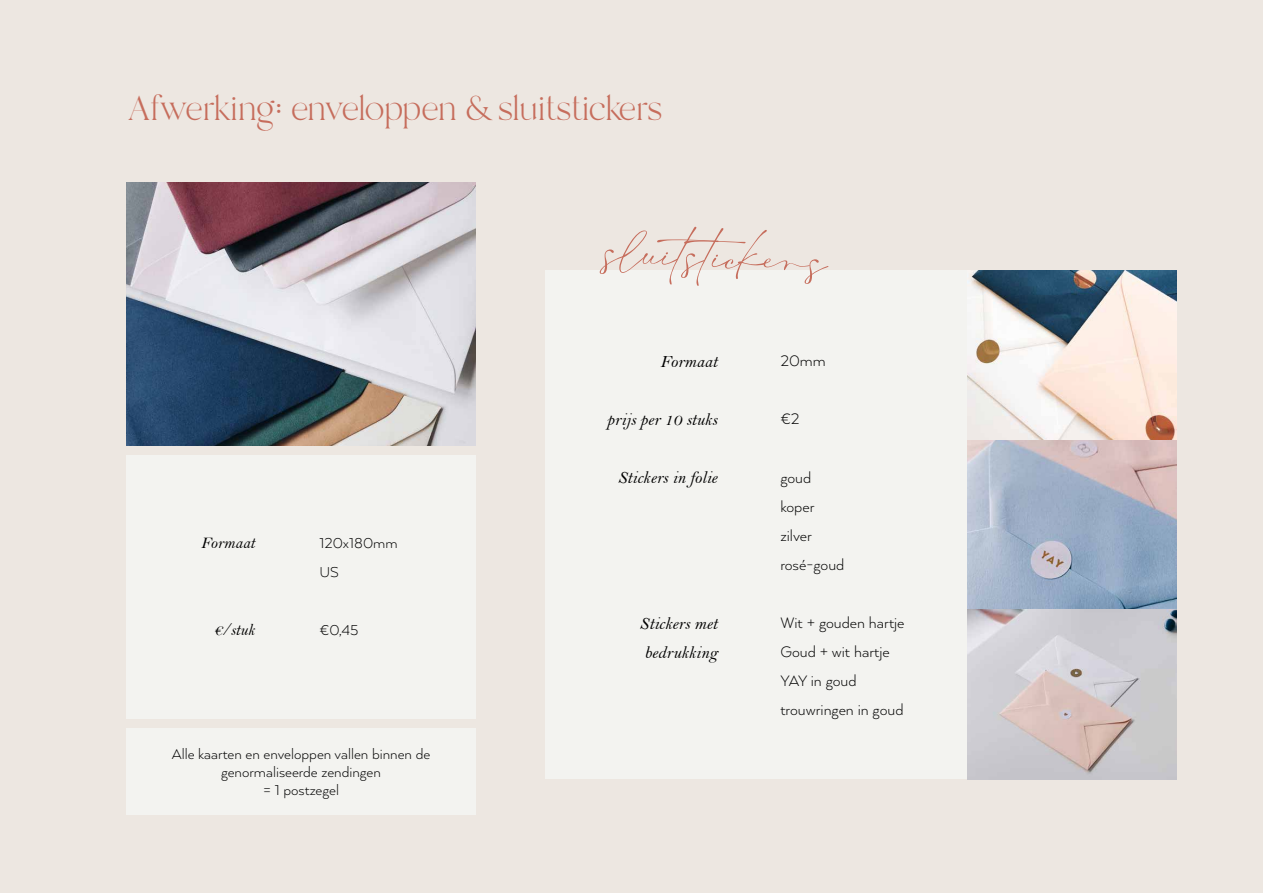
<style>
.page{position:relative;width:1263px;height:893px;background:#ede7e1}
.page>*{position:absolute;margin:0;border:0;box-sizing:border-box;transform-origin:0 0}
.t1{font:73.5px "Salty Feathers";color:#c66d5c}
.t2{font:49.5px "Branch";letter-spacing:-.015em;color:#c66d5c}
.t3{font:300 17.4px/29.1px "Arquitecta";color:#000}
.t4{font:17.4px/29.1px "Bell MT Italic";color:#000}
.t5{font:300 16.5px/18px "Arquitecta";color:#000;text-align:center}
.t6{font:16.5px "Bell MT Italic";color:#000}
</style>
<div class="page">
<div style="left:126px;top:728px;width:350px;height:86px;background:#f3f3f0"></div>
<div style="left:126px;top:455px;width:350px;height:264px;background:#f3f3f0"></div>
<img style="left:126px;top:182px;width:350px;height:264px">
<div style="left:545px;top:271px;width:422px;height:508px;background:#f3f3f0"></div>
<img style="left:967px;top:271px;width:209px;height:169px">
<svg style="left:967px;top:440px;width:209px;height:170px;background:#a9b2c4"></svg>
<svg style="left:967px;top:610px;width:209px;height:169px;background:#cdc7ca"></svg>
<h2 class="t2" style="left:126px;top:86px;width:537px">Afwerking: enveloppen &amp; sluitstickers</h2>
<h1 class="t1" style="left:607px;top:209px;width:225px;rotate:3deg">sluitsticker s</h1>
<p class="t6" style="left:201px;top:533px;width:55px">Formaat</p>
<p class="t6" style="left:214px;top:620px;width:42px">€/stuk</p>
<p class="t5" style="left:319px;top:528px;width:80px;line-height:29.1px;text-align:left">120x180mm<br>US</p>
<p class="t5" style="left:319px;top:620px;width:41px">€0,45</p>
<p class="t5" style="left:172px;top:745px;width:260px">Alle kaarten en enveloppen vallen binnen de genormaliseerde zendingen<br>= 1 postzegel</p>
<p class="t4" style="left:660px;top:347px;width:59px">Formaat</p>
<p class="t3" style="left:780px;top:346px;width:47px">20mm</p>
<p class="t4" style="left:607px;top:405px;width:112px">prijs per 10 stuks</p>
<p class="t3" style="left:780px;top:404px;width:21px">€2</p>
<p class="t4" style="left:618px;top:463px;width:101px">Stickers in folie</p>
<p class="t3" style="left:780px;top:462px;width:65px">goud koper zilver rosé-goud</p>
<p class="t4" style="left:639px;top:609px;width:79px">Stickers met bedrukking</p>
<p class="t3" style="left:780px;top:608px;width:126px">Wit + gouden hartje<br>Goud + wit hartje<br>YAY in goud trouwringen in goud</p>
</div>
